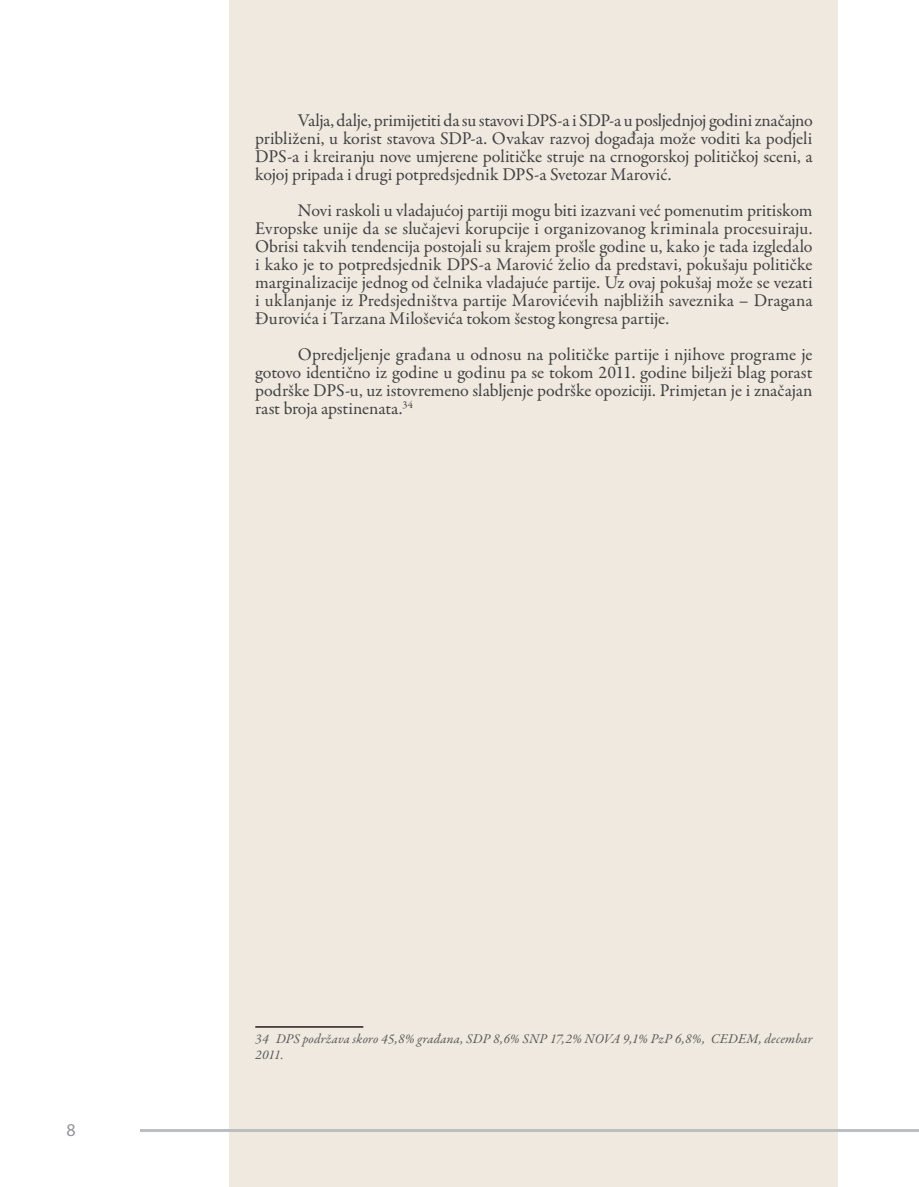
<style>
.page{position:relative;width:919px;height:1187px;background:#fff}
.page>*{position:absolute;margin:0;border:0;box-sizing:border-box;transform-origin:0 0}
.t1{font:18px/18px "Garamond Premr Pro";letter-spacing:-.005em;color:#414042;text-align:justify}
.t2{font:18px "Myriad Pro";color:#939598}
.t3{font:italic 13.5px/16.2px "Garamond Premr Pro";letter-spacing:.01em;color:#58595b}
</style>
<div class="page">
<div style="left:230px;top:0;width:608px;height:1186px;background:#efe9df"></div>
<hr style="left:140px;top:1129px;width:778px;height:3px;background:#bcbec0">
<hr style="left:255px;top:1026px;width:108px;height:1px;background:#231f20">
<p class="t1" style="left:255px;top:112px;width:559px;text-indent:43px">Valja, dalje, primijetiti da su stavovi DPS-a i SDP-a u posljednjoj godini značajno približeni, u korist stavova SDP-a. Ovakav razvoj događaja može voditi ka podjeli DPS-a i kreiranju nove umjerene političke struje na crnogorskoj političkoj sceni, a kojoj pripada i drugi potpredsjednik DPS-a Svetozar Marović.</p>
<p class="t1" style="left:255px;top:202px;width:559px;text-indent:43px">Novi raskoli u vladajućoj partiji mogu biti izazvani već pomenutim pritiskom Evropske unije da se slučajevi korupcije i organizovanog kriminala procesuiraju.<br>Obrisi takvih tendencija postojali su krajem prošle godine u, kako je tada izgledalo i kako je to potpredsjednik DPS-a Marović želio da predstavi, pokušaju političke marginalizacije jednog od čelnika vladajuće partije. Uz ovaj pokušaj može se vezati i uklanjanje iz Predsjedništva partije Marovićevih najbližih saveznika – Dragana Đurovića i Tarzana Miloševića tokom šestog kongresa partije.</p>
<p class="t1" style="left:255px;top:346px;width:559px;text-indent:43px">Opredjeljenje građana u odnosu na političke partije i njihove programe je gotovo identično iz godine u godinu pa se tokom 2011. godine bilježi blag porast podrške DPS-u, uz istovremeno slabljenje podrške opoziciji. Primjetan je i značajan rast broja apstinenata.<sup>34</sup></p>
<p class="t2" style="left:67px;top:1119px;width:11px">8</p>
<p class="t3" style="left:255px;top:1031px;width:558px">34 DPS podržava skoro 45,8% građana, SDP 8,6% SNP 17,2% NOVA 9,1% PzP 6,8%, CEDEM, decembar<br>2011.</p>
</div>
